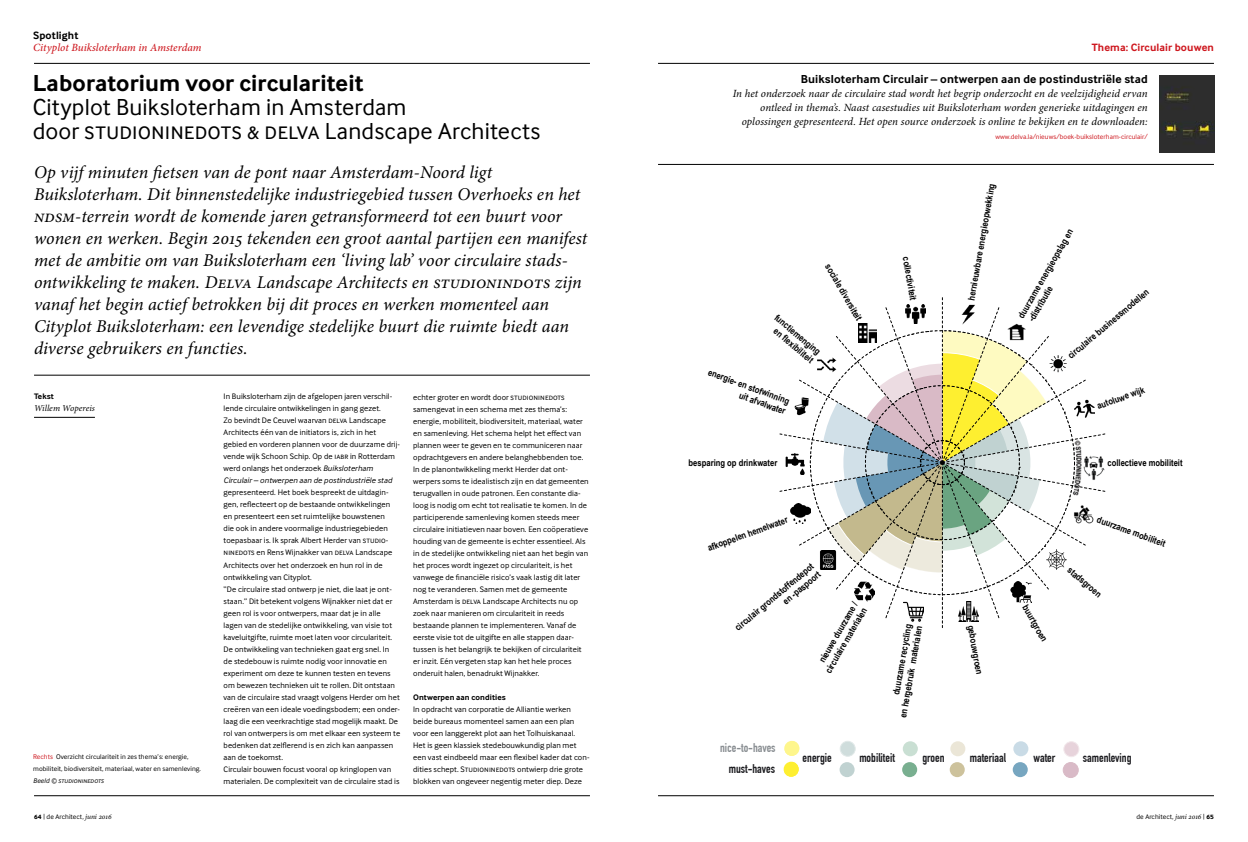
<style>
.page{position:relative;width:1248px;height:842px;background:#fff}
.page>*{position:absolute;margin:0;border:0;box-sizing:border-box;transform-origin:0 0}
.t1{font:24px/24px "Inter Face Typo";letter-spacing:.01em;color:#000}
.t2{font:700 24px "Inter Face Typo";letter-spacing:.005em;color:#000}
.t3{font:italic 18px/22px "Minion Pro";letter-spacing:.005em;color:#000}
.t4{font:700 12.4px "DIN Condensed";color:#1b1b1f}
.t5{font:700 12.4px "DIN Condensed";color:#888d91}
.t6{font:700 12px "Inter Face Typo";letter-spacing:.01em;color:#000}
.t7{font:italic 11px/14px "Minion Pro";letter-spacing:.005em;color:#000;text-align:right}
.t8{font:italic 500 11px "Minion Pro";color:#ce171e}
.t9{font:700 11px "Inter Face Typo";letter-spacing:.01em;color:#ce171e}
.t10{font:700 11px "Inter Face Typo";letter-spacing:.01em;color:#000}
.t11{font:700 9.3px/10.8px "Arial Narrow";color:#000;text-align:right}
.t12{font:italic 9px "Minion Pro";letter-spacing:-.025em;color:#000}
.t13{font:8.2px/12px "Inter Face Typo";letter-spacing:.01em;color:#000}
.t14{font:700 8.2px "Inter Face Typo";letter-spacing:.01em;color:#000}
.t15{font:7px/12px "Inter Face Typo";letter-spacing:.01em;color:#000}
.t16{font:7px "Inter Face Typo";letter-spacing:.01em;color:#ce171e}
.t17{font:italic 7px "Inter Face Typo";letter-spacing:.01em;color:#000}
.s1{font-style:italic}
.s2{color:#ce171e}
.s3{font-weight:700;font-size:8.2px}
.s4{font-family:"Minion Pro";font-style:italic;font-size:7.5px}
</style>
<div class="page">
<img style="left:1159px;top:75px;width:54px;height:78px">
<svg style="left:779px;top:298px;width:326px;height:330px"></svg>
<svg style="left:783px;top:762px;width:15px;height:15px"></svg>
<div style="left:839px;top:762px;width:15px;height:15px;background:#c0d2d1;border-radius:50%"></div>
<div style="left:902px;top:762px;width:15px;height:15px;background:#79af90;border-radius:50%"></div>
<div style="left:949px;top:762px;width:15px;height:15px;background:#cdc29c;border-radius:50%"></div>
<div style="left:1012px;top:762px;width:15px;height:15px;background:#77a6c0;border-radius:50%"></div>
<div style="left:1063px;top:762px;width:15px;height:15px;background:#d9bac7;border-radius:50%"></div>
<div style="left:1062px;top:762px;width:16px;height:16px;border:1px solid #d9bac6;border-radius:50%"></div>
<svg style="left:784px;top:741px;width:15px;height:15px"></svg>
<div style="left:840px;top:741px;width:15px;height:15px;background:#cfdddc;border-radius:50%"></div>
<div style="left:839px;top:741px;width:16px;height:16px;border:1px solid #d7e2e1;border-radius:50%"></div>
<div style="left:902px;top:741px;width:15px;height:15px;background:#c9dfd3;border-radius:50%"></div>
<div style="left:950px;top:741px;width:15px;height:15px;background:#ebe6d7;border-radius:50%"></div>
<div style="left:1013px;top:741px;width:15px;height:15px;background:#c9dbe6;border-radius:50%"></div>
<div style="left:1063px;top:742px;width:15px;height:15px;background:#e7d3db;border-radius:50%"></div>
<div style="left:1063px;top:741px;width:16px;height:16px;border:1px solid #ebdadf;border-radius:50%"></div>
<hr style="left:34px;top:63px;width:556px;height:1px;background:#000">
<hr style="left:658px;top:63px;width:555px;height:1px;background:#000">
<hr style="left:658px;top:164px;width:555px;height:1px;background:#000">
<hr style="left:658px;top:795px;width:555px;height:1px;background:#000">
<hr style="left:34px;top:795px;width:556px;height:1px;background:#000">
<hr style="left:34px;top:375px;width:556px;height:1px;background:#000">
<hr style="left:34px;top:417px;width:61px;height:1px;background:#000">
<h3 class="t10" style="left:33px;top:29px;width:47px">Spotlight</h3>
<h3 class="t8" style="left:33px;top:40px;width:170px">Cityplot Buiksloterham in Amsterdam</h3>
<h1 class="t2" style="left:33px;top:69px;width:332px">Laboratorium voor circulariteit</h1>
<h1 class="t1" style="left:33px;top:95px;width:509px">Cityplot Buiksloterham in Amsterdam<br>door studioninedots &amp; delva Landscape Architects</h1>
<p class="t3" style="left:34px;top:161px;width:555px">Op vijf minuten fietsen van de pont naar Amsterdam-Noord ligt Buiksloterham. Dit binnenstedelijke industriegebied tussen Overhoeks en het ndsm-terrein wordt de komende jaren getransformeerd tot een buurt voor wonen en werken. Begin 2015 tekenden een groot aantal partijen een manifest met de ambitie om van Buiksloterham een ‘living lab’ voor circulaire stads&shy;ontwikkeling te maken. Delva Landscape Architects en studionindots zijn vanaf het begin actief betrokken bij dit proces en werken momenteel aan Cityplot Buiksloterham: een levendige stedelijke buurt die ruimte biedt aan diverse gebruikers en functies.</p>
<p class="t13" style="left:223px;top:391px;width:178px">In Buiksloterham zijn de afgelopen jaren verschil&shy;lende circulaire ontwikkelingen in gang gezet.<br>Zo bevindt De Ceuvel waarvan delva Landscape Architects één van de initiators is, zich in het gebied en vorderen plannen voor de duurzame drij&shy;vende wijk Schoon Schip. Op de iabr in Rotterdam werd onlangs het onderzoek <span class="s1">Buiksloterham Circulair – ontwerpen aan de postindustriële stad</span></p>
<p class="t13" style="left:223px;top:487px;width:178px">gepresenteerd. Het boek bespreekt de uitdagin&shy;gen, reflecteert op de bestaande ontwikkelingen en presenteert een set ruimtelijke bouwstenen<br>die ook in andere voormalige industriegebieden toepasbaar is. Ik sprak Albert Herder van studio&shy;ninedots en Rens Wijnakker van delva Landscape Architects over het onderzoek en hun rol in de ontwikkeling van Cityplot.<br>“De circulaire stad ontwerp je niet, die laat je ont&shy;staan.” Dit betekent volgens Wijnakker niet dat er geen rol is voor ontwerpers, maar dat je in alle lagen van de stedelijke ontwikkeling, van visie tot kaveluitgifte, ruimte moet laten voor circulariteit.<br>De ontwikkeling van technieken gaat erg snel. In<br>de stedebouw is ruimte nodig voor innovatie en experiment om deze te kunnen testen en tevens om bewezen technieken uit te rollen. Dit ontstaan van de circulaire stad vraagt volgens Herder om het creëren van een ideale voedingsbodem; een onder&shy;laag die een veerkrachtige stad mogelijk maakt. De rol van ontwerpers is om met elkaar een systeem te bedenken dat zelflerend is en zich kan aanpassen aan de toekomst.<br>Circulair bouwen focust vooral op kringlopen van materialen. De complexiteit van de circulaire stad is</p>
<p class="t14" style="left:34px;top:392px;width:21px">Tekst</p>
<p class="t12" style="left:34px;top:402px;width:62px">Willem Wopereis</p>
<p class="t13" style="left:413px;top:391px;width:177px">echter groter en wordt door studioninedots samengevat in een schema met zes thema’s: energie, mobiliteit, biodiversiteit, materiaal, water en samenleving. Het schema helpt het effect van plannen weer te geven en te communiceren naar opdrachtgevers en andere belanghebbenden toe.<br>In de planontwikkeling merkt Herder dat ont&shy;werpers soms te idealistisch zijn en dat gemeenten terugvallen in oude patronen. Een constante dia&shy;loog is nodig om echt tot realisatie te komen. In de participerende samenleving komen steeds meer circulaire initiatieven naar boven. Een coöperatieve houding van de gemeente is echter essentieel. Als in de stedelijke ontwikkeling niet aan het begin van het proces wordt ingezet op circulariteit, is het vanwege de financiële risico’s vaak lastig dit later nog te veranderen. Samen met de gemeente Amsterdam is delva Landscape Architects nu op zoek naar manieren om circulariteit in reeds bestaande plannen te implementeren. Vanaf de eerste visie tot de uitgifte en alle stappen daar&shy;tussen is het belangrijk te bekijken of circulariteit er inzit. Eén vergeten stap kan het hele proces onderuit halen, benadrukt Wijnakker.</p>
<p class="t14" style="left:413px;top:692px;width:94px">Ontwerpen aan condities</p>
<p class="t13" style="left:413px;top:703px;width:178px">In opdracht van corporatie de Alliantie werken beide bureaus momenteel samen aan een plan voor een langgerekt plot aan het Tolhuiskanaal.<br>Het is geen klassiek stedebouwkundig plan met een vast eindbeeld maar een flexibel kader dat con&shy;dities schept. Studioninedots ontwierp drie grote blokken van ongeveer negentig meter diep. Deze</p>
<p class="t15" style="left:33px;top:751px;width:169px"><span class="s2">Rechts</span> Overzicht circulariteit in zes thema’s: energie, mobiliteit, biodiversiteit, materiaal, water en samenleving.</p>
<p class="t17" style="left:33px;top:777px;width:72px">Beeld © studioninedots</p>
<h3 class="t9" style="left:1091px;top:41px;width:124px">Thema: Circulair bouwen</h3>
<h3 class="t6" style="left:800px;top:72px;width:348px">Buiksloterham Circulair – ontwerpen aan de postindustriële stad</h3>
<p class="t7" style="left:732px;top:87px;width:416px">In het onderzoek naar de circulaire stad wordt het begrip onderzocht en de veelzijdigheid ervan ontleed in thema’s. Naast casestudies uit Buiksloterham worden generieke uitdagingen en oplossingen gepresenteerd. Het open source onderzoek is online te bekijken en te downloaden:</p>
<p class="t16" style="left:995px;top:133px;width:154px">www.delva.la/nieuws/boek-buiksloterham-circulair/</p>
<p class="t11" style="left:832px;top:261px;width:66px;rotate:60deg">sociale diversiteit</p>
<p class="t11" style="left:779px;top:312px;width:58px;rotate:40deg">functiemenging en flexibiliteit</p>
<p class="t11" style="left:710px;top:366px;width:87px;rotate:20deg">energie- en stofwinning uit afvalwater</p>
<p class="t11" style="left:688px;top:457px;width:90px">besparing op drinkwater</p>
<p class="t11" style="left:706px;top:542px;width:86px;rotate:-20deg">afkoppelen hemelwater</p>
<p class="t11" style="left:732px;top:624px;width:101px;rotate:-40deg">circulair grondstoffendepot en -paspoort</p>
<p class="t11" style="left:813px;top:664px;width:76px;rotate:-60deg">nieuwe duurzame / circulaire materialen</p>
<p class="t11" style="left:911px;top:256px;width:46px;rotate:80deg">collectiviteit</p>
<p class="t11" style="left:965px;top:299px;width:120px;rotate:-80deg">hernieuwbare energieopwekking</p>
<p class="t11" style="left:886px;top:715px;width:94px;rotate:-80deg">duurzame recycling<br>en hergebruik materialen</p>
<p class="t11" style="left:976px;top:624px;width:52px;rotate:80deg">gebouwgroen</p>
<p class="t11" style="left:1015px;top:314px;width:102px;text-align:left;rotate:-60deg">duurzame energieopslag en -distributie</p>
<p class="t11" style="left:1065px;top:352px;width:104px;rotate:-40deg">circulaire businessmodellen</p>
<p class="t11" style="left:1095px;top:401px;width:51px;rotate:-20deg">autoluwe wijk</p>
<p class="t11" style="left:1107px;top:457px;width:77px">collectieve mobiliteit</p>
<p class="t11" style="left:1099px;top:514px;width:74px;rotate:20deg">duurzame mobiliteit</p>
<p class="t11" style="left:1029px;top:603px;width:42px;rotate:60deg">buurtgroen</p>
<p class="t11" style="left:1072px;top:564px;width:43px;rotate:40deg">stadsgroen</p>
<h3 class="t5" style="left:720px;top:741px;width:57px">nice-to-haves</h3>
<h3 class="t4" style="left:728px;top:762px;width:48px">must-haves</h3>
<h3 class="t4" style="left:802px;top:750px;width:31px">energie</h3>
<h3 class="t4" style="left:859px;top:750px;width:37px">mobiliteit</h3>
<h3 class="t4" style="left:922px;top:750px;width:24px">groen</h3>
<h3 class="t4" style="left:969px;top:750px;width:38px">materiaal</h3>
<h3 class="t4" style="left:1033px;top:750px;width:23px">water</h3>
<h3 class="t4" style="left:1082px;top:750px;width:50px">samenleving</h3>
<p class="t15" style="left:34px;top:811px;width:79px"><span class="s3">64</span> | de Architect, <span class="s4">juni 2016</span></p>
<p class="t15" style="left:1136px;top:811px;width:79px">de Architect, <span class="s4">juni 2016</span> | <span class="s3">65</span></p>
</div>
